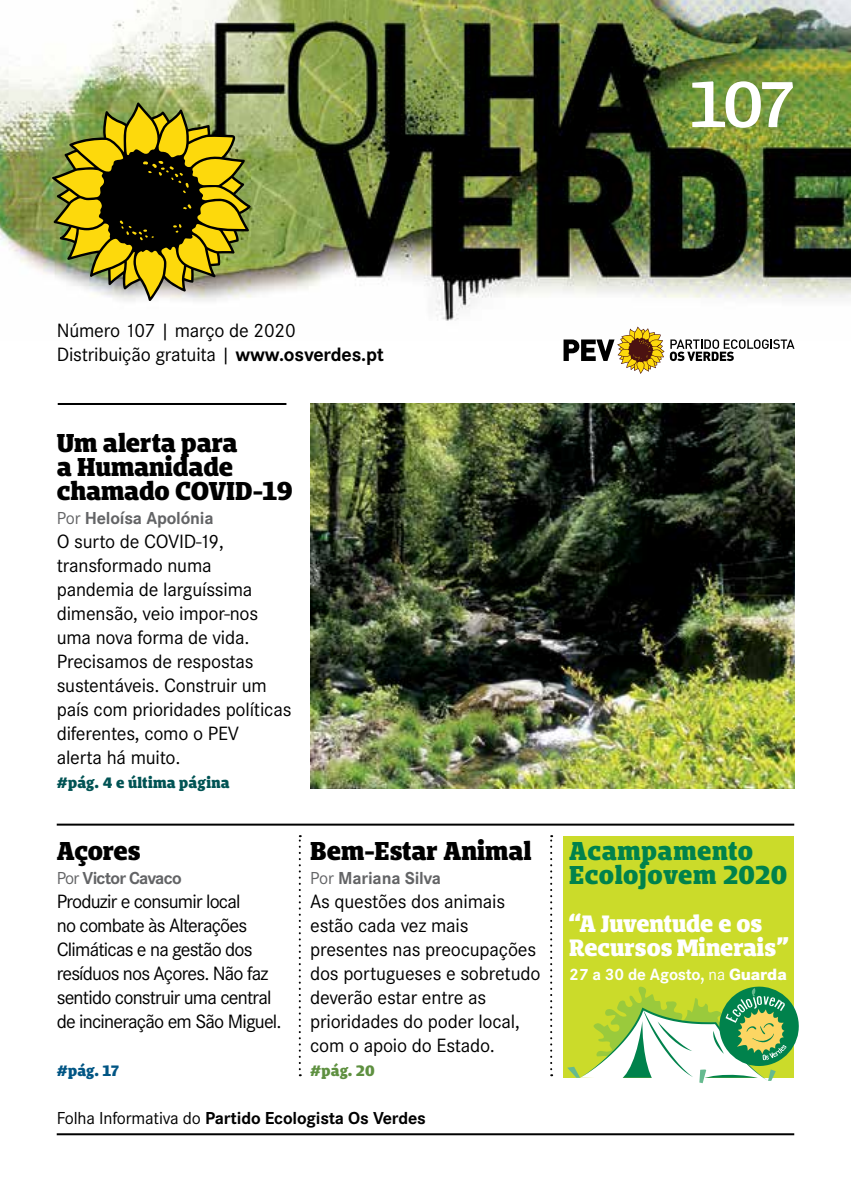
<style>
.page{position:relative;width:851px;height:1191px;background:#fff}
.page>*{position:absolute;margin:0;border:0;box-sizing:border-box;transform-origin:0 0}
.t1{font:600 60px "Bommer Slab";color:#fff}
.t2{font:800 24px/24px "Bommer Slab";letter-spacing:-.005em;color:#000}
.t3{font:800 24px/24px "Bommer Slab";letter-spacing:.02em;color:#00824c}
.t4{font:800 22px/24px "Bommer Slab";color:#fff}
.t5{font:20px/24px "Corporate S";letter-spacing:-.01em;color:#000}
.t6{font:20px/24px "Corporate S";letter-spacing:-.04em;color:#000}
.t7{font:700 18px "Corporate S";letter-spacing:-.01em;color:#000}
.t8{font:700 18px "Corporate S";letter-spacing:-.01em;color:#636466}
.t9{font:700 18px "Corporate S";letter-spacing:-.04em;color:#636466}
.t10{font:700 17px "Corporate S";letter-spacing:-.01em;color:#fff}
.t11{font:800 14px "Bommer Slab";letter-spacing:.015em;color:#005354}
.t12{font:800 14px "Bommer Slab";color:#005584}
.t13{font:800 14px "Bommer Slab";color:#5e9040}
.s1{font-weight:700}
.s2{font-weight:400}
.s3{font-weight:800}
</style>
<div class="page">
<img style="left:0;top:0;width:850px;height:327px">
<hr style="left:57px;top:1133px;width:737px;height:2px;background:#000">
<hr style="left:57px;top:823px;width:737px;height:2px;background:#000">
<svg style="left:299px;top:835px;width:2px;height:241px"></svg>
<svg style="left:550px;top:835px;width:2px;height:241px"></svg>
<img style="left:310px;top:404px;width:484px;height:384px">
<div style="left:563px;top:836px;width:231px;height:241px;background:#cbdb2a"></div>
<svg style="left:563px;top:327px;width:231px;height:47px"></svg>
<svg style="left:52px;top:102px;width:199px;height:199px"></svg>
<hr style="left:58px;top:403px;width:228px;height:2px;background:#000">
<svg style="left:567px;top:986px;width:232px;height:97px"></svg>
<h1 class="t1" style="left:690px;top:60px;width:105px">107</h1>
<p class="t5" style="left:57px;top:319px;width:328px">Número 107 | março de 2020<br>Distribuição gratuita | <span class="s1">www.osverdes.pt</span></p>
<p class="t2" style="left:57px;top:431px;width:237px">Um alerta para<br>a Humanidade chamado COVID-19</p>
<p class="t8" style="left:57px;top:508px;width:158px"><span class="s2">Por</span> Heloísa Apolónia</p>
<p class="t5" style="left:57px;top:529px;width:236px">O surto de COVID-19, transformado numa pandemia de larguíssima dimensão, veio impor-nos uma nova forma de vida.<br>Precisamos de respostas sustentáveis. Construir um país com prioridades políticas diferentes, como o PEV<br>alerta há muito.</p>
<p class="t11" style="left:57px;top:772px;width:174px">#pág. 4 e última página</p>
<p class="t2" style="left:57px;top:839px;width:85px">Açores</p>
<p class="t9" style="left:57px;top:868px;width:126px"><span class="s2">Por</span> Victor Cavaco</p>
<p class="t6" style="left:57px;top:889px;width:226px">Produzir e consumir local<br>no combate às Alterações<br>Climáticas e na gestão dos resíduos nos Açores. Não faz sentido construir uma central de incineração em São Miguel.</p>
<p class="t12" style="left:57px;top:1060px;width:64px">#pág. 17</p>
<p class="t2" style="left:310px;top:839px;width:223px">Bem-Estar Animal</p>
<p class="t8" style="left:310px;top:868px;width:132px"><span class="s2">Por</span> Mariana Silva</p>
<p class="t5" style="left:310px;top:889px;width:232px">As questões dos animais estão cada vez mais presentes nas preocupações dos portugueses e sobretudo deverão estar entre as prioridades do poder local, com o apoio do Estado.</p>
<p class="t13" style="left:310px;top:1060px;width:66px">#pág. 20</p>
<p class="t7" style="left:57px;top:1108px;width:370px"><span class="s2">Folha Informativa do</span> Partido Ecologista Os Verdes</p>
<p class="t3" style="left:569px;top:839px;width:219px">Acampamento<br>Ecolojovem 2020</p>
<p class="t4" style="left:569px;top:911px;width:221px">“A Juventude e os<br>Recursos Minerais”</p>
<p class="t10" style="left:569px;top:964px;width:219px">27 a 30 de Agosto, <span class="s2">na</span> <span class="s3">Guarda</span></p>
</div>
